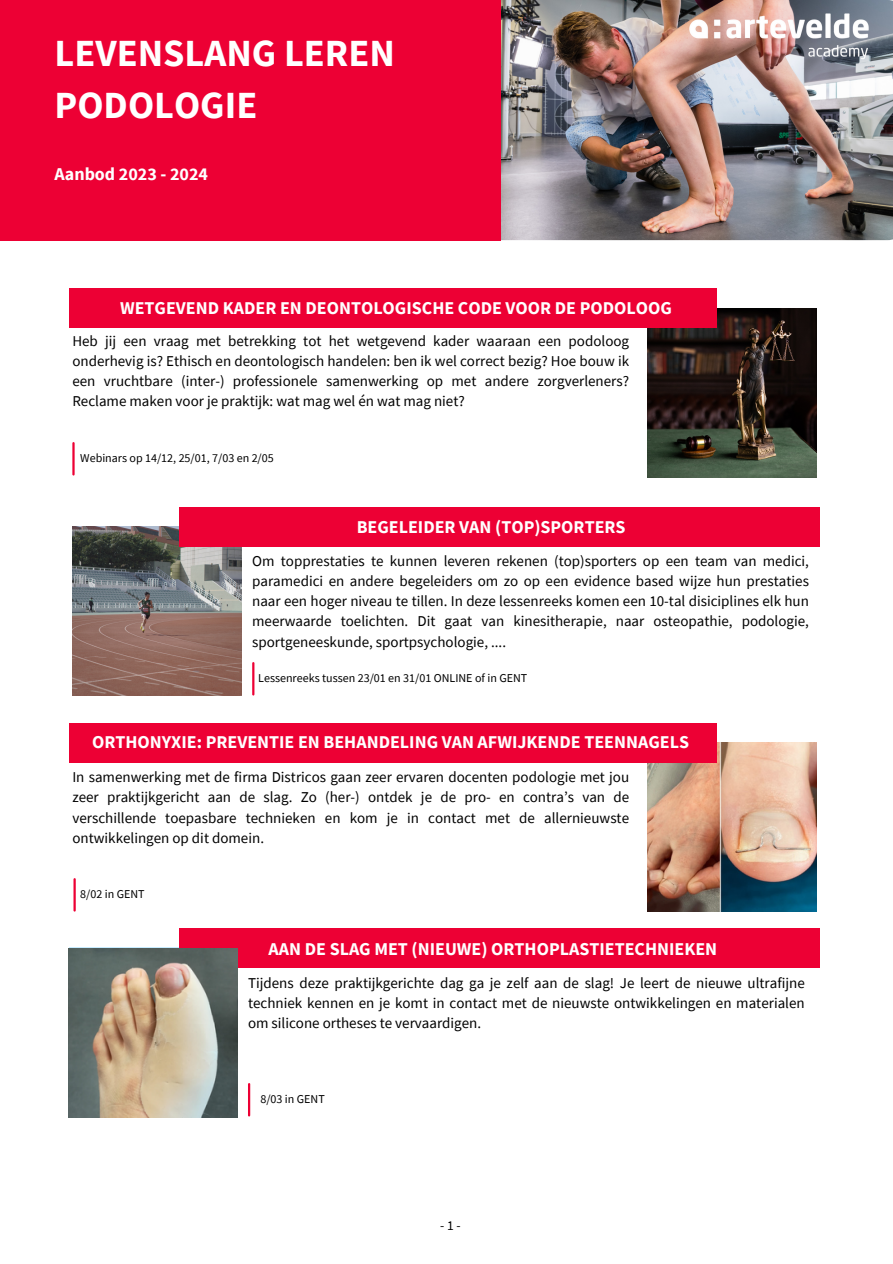
<style>
.page{position:relative;width:893px;height:1264px;background:#fff}
.page>*{position:absolute;margin:0;border:0;box-sizing:border-box;transform-origin:0 0}
.t1{font:700 38.25px "Source Sans Pro";color:#fff}
.t2{font:700 18px "Source Sans Pro";color:#fff}
.t3{font:15px/20.2px "Source Sans Pro";color:#000;text-align:justify}
.t4{font:13.5px "Source Sans Pro";color:#000}
.t5{font:12px "Source Sans Pro";color:#000}
</style>
<div class="page">
<img style="left:501px;top:0;width:391px;height:240px">
<div style="left:0;top:0;width:501px;height:240px;background:#ed0034"></div>
<img style="left:647px;top:308px;width:169px;height:169px">
<div style="left:69px;top:289px;width:647px;height:39px;background:#ed0034"></div>
<img style="left:647px;top:742px;width:169px;height:169px">
<div style="left:69px;top:723px;width:647px;height:39px;background:#ed0034"></div>
<hr style="left:252px;top:663px;width:2px;height:31px;background:#ed0034">
<img style="left:72px;top:526px;width:169px;height:169px">
<div style="left:180px;top:507px;width:640px;height:39px;background:#ed0034"></div>
<hr style="left:72px;top:443px;width:3px;height:31px;background:#ed0034">
<img style="left:665px;top:0;width:227px;height:83px">
<hr style="left:73px;top:879px;width:3px;height:31px;background:#ed0034">
<div style="left:179px;top:928px;width:640px;height:39px;background:#ed0034"></div>
<hr style="left:248px;top:1084px;width:2px;height:31px;background:#ed0034">
<img style="left:69px;top:948px;width:169px;height:168px">
<p class="t1" style="left:55px;top:28px;width:342px">LEVENSLANG LEREN</p>
<p class="t1" style="left:55px;top:80px;width:204px">PODOLOGIE</p>
<p class="t2" style="left:55px;top:162px;width:155px">Aanbod 2023 - 2024</p>
<p class="t2" style="left:120px;top:296px;width:553px">WETGEVEND KADER EN DEONTOLOGISCHE CODE VOOR DE PODOLOOG</p>
<p class="t3" style="left:72px;top:330px;width:558px">Heb jij een vraag met betrekking tot het wetgevend kader waaraan een podoloog onderhevig is? Ethisch en deontologisch handelen: ben ik wel correct bezig? Hoe bouw ik een vruchtbare (inter-) professionele samenwerking op met andere zorgverleners?<br>Reclame maken voor je praktijk: wat mag wel én wat mag niet?</p>
<p class="t5" style="left:80px;top:450px;width:195px">Webinars op 14/12, 25/01, 7/03 en 2/05</p>
<p class="t2" style="left:356px;top:515px;width:270px">BEGELEIDER VAN (TOP)SPORTERS</p>
<p class="t3" style="left:252px;top:550px;width:558px">Om topprestaties te kunnen leveren rekenen (top)sporters op een team van medici, paramedici en andere begeleiders om zo op een evidence based wijze hun prestaties naar een hoger niveau te tillen. In deze lessenreeks komen een 10-tal disiciplines elk hun meerwaarde toelichten. Dit gaat van kinesitherapie, naar osteopathie, podologie, sportgeneeskunde, sportpsychologie, ....</p>
<p class="t5" style="left:258px;top:670px;width:271px">Lessenreeks tussen 23/01 en 31/01 ONLINE of in GENT</p>
<p class="t2" style="left:92px;top:730px;width:598px">ORTHONYXIE: PREVENTIE EN BEHANDELING VAN AFWIJKENDE TEENNAGELS</p>
<p class="t3" style="left:72px;top:766px;width:558px">In samenwerking met de firma Districos gaan zeer ervaren docenten podologie met jou zeer praktijkgericht aan de slag. Zo (her-) ontdek je de pro- en contra’s van de verschillende toepasbare technieken en kom je in contact met de allernieuwste ontwikkelingen op dit domein.</p>
<p class="t5" style="left:80px;top:886px;width:66px">8/02 in GENT</p>
<p class="t2" style="left:268px;top:937px;width:450px">AAN DE SLAG MET (NIEUWE) ORTHOPLASTIETECHNIEKEN</p>
<p class="t3" style="left:248px;top:972px;width:558px">Tijdens deze praktijkgerichte dag ga je zelf aan de slag! Je leert de nieuwe ultrafijne techniek kennen en je komt in contact met de nieuwste ontwikkelingen en materialen om silicone ortheses te vervaardigen.</p>
<p class="t5" style="left:260px;top:1090px;width:66px">8/03 in GENT</p>
<p class="t4" style="left:440px;top:1216px;width:22px">-1-</p>
</div>
